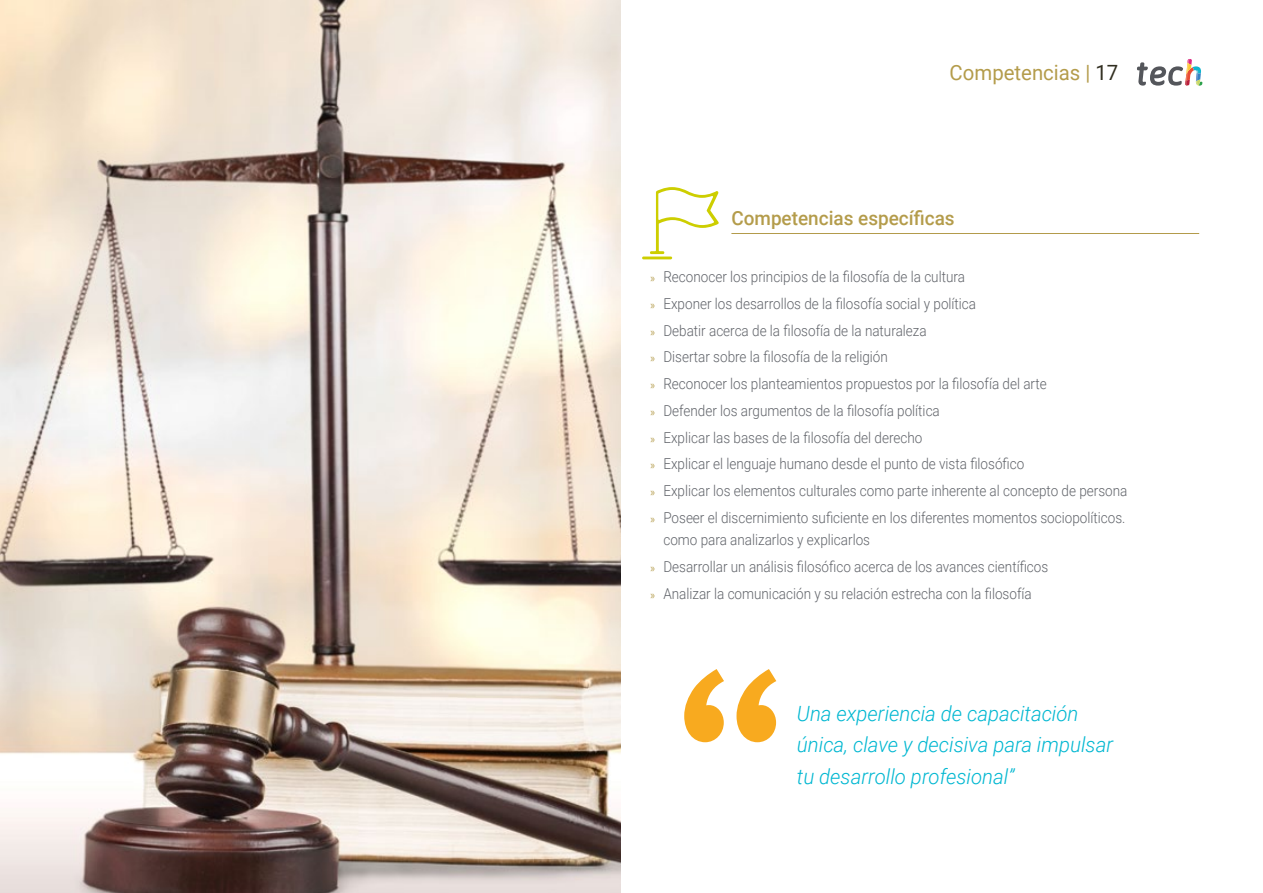
<style>
.page{position:relative;width:1263px;height:893px;background:#fff}
.page>*{position:absolute;margin:0;border:0;box-sizing:border-box;transform-origin:0 0}
.t1{font:italic 300 21px/31.5px "Roboto";color:#00b7d1}
.t2{font:21px "Roboto";color:#b49c4b}
.t3{font:500 19.5px "Roboto";color:#b49c4b}
.t4{font:300 15px/26.7px "Roboto";color:#61646a;scale:.9 1}
.s1{color:#312e20}
.s2{font-family:"Myriad Pro";font-weight:400;font-size:12px;color:#b49c4b}
</style>
<div class="page">
<img style="left:0;top:0;width:621px;height:893px">
<hr style="left:731px;top:233px;width:468px;height:1px;background:#b39b4b">
<hr style="left:642px;top:257px;width:30px;height:2px;background:#cdce00">
<svg style="left:650px;top:187px;width:69px;height:67px"></svg>
<svg style="left:1137px;top:59px;width:65px;height:27px"></svg>
<svg style="left:684px;top:669px;width:92px;height:73px"></svg>
<h1 class="t2" style="left:950px;top:57px;width:170px">Competencias | <span class="s1">17</span></h1>
<h2 class="t3" style="left:731px;top:205px;width:225px">Competencias específicas</h2>
<p class="t4" style="left:651px;top:263px;width:531px"><span class="s2">»</span> Reconocer los principios de la filosofía de la cultura<br><span class="s2">»</span> Exponer los desarrollos de la filosofía social y política<br><span class="s2">»</span> Debatir acerca de la filosofía de la naturaleza<br><span class="s2">»</span> Disertar sobre la filosofía de la religión<br><span class="s2">»</span> Reconocer los planteamientos propuestos por la filosofía del arte<br><span class="s2">»</span> Defender los argumentos de la filosofía política<br><span class="s2">»</span> Explicar las bases de la filosofía del derecho<br><span class="s2">»</span> Explicar el lenguaje humano desde el punto de vista filosófico<br><span class="s2">»</span> Explicar los elementos culturales como parte inherente al concepto de persona <span class="s2">»</span> Poseer el discernimiento suficiente en los diferentes momentos sociopolíticos.</p>
<p class="t4" style="left:651px;top:526px;width:443px;text-indent:13px">como para analizarlos y explicarlos<br><span class="s2">»</span> Desarrollar un análisis filosófico acerca de los avances científicos <span class="s2">»</span> Analizar la comunicación y su relación estrecha con la filosofía</p>
<h1 class="t1" style="left:797px;top:697px;width:318px">Una experiencia de capacitación única, clave y decisiva para impulsar tu desarrollo profesional”</h1>
</div>
